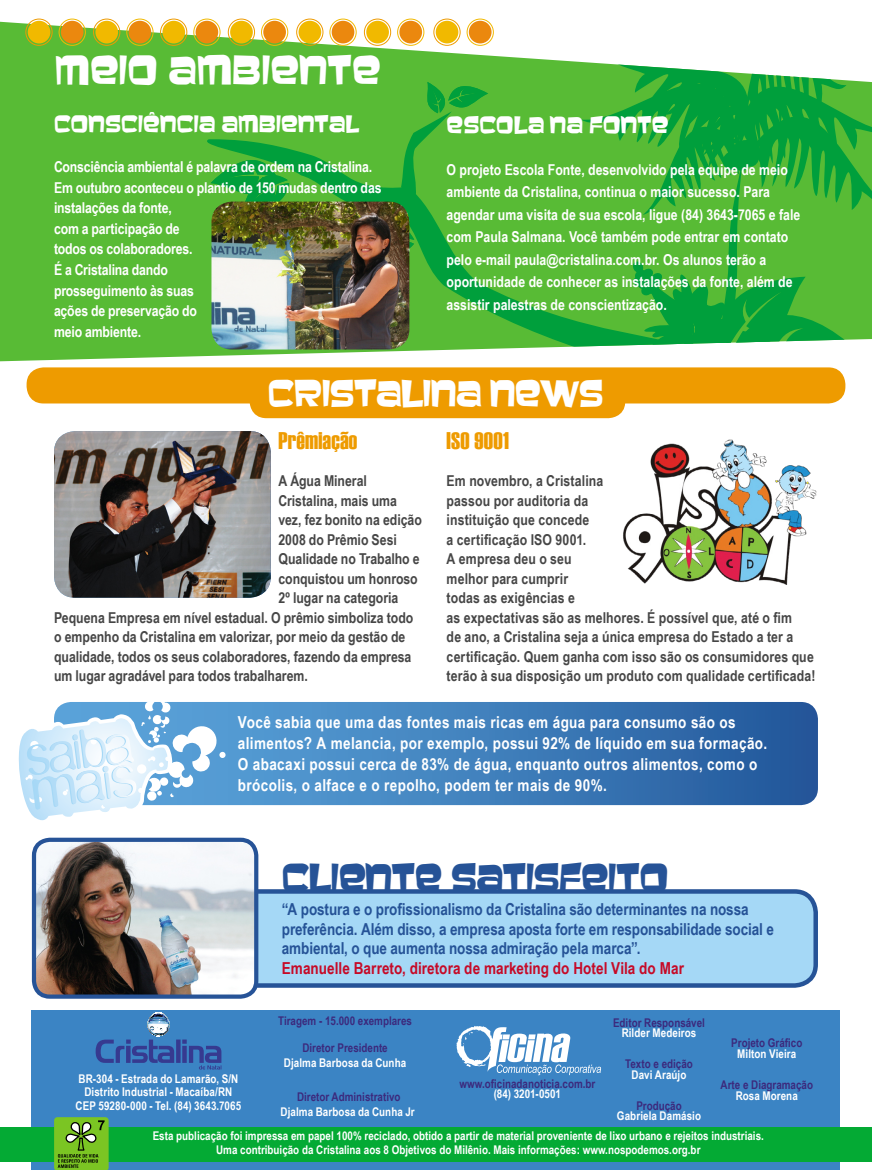
<style>
.page{position:relative;width:872px;height:1170px;background:#fff}
.page>*{position:absolute;margin:0;border:0;box-sizing:border-box;transform-origin:0 0}
.t1{font:36px "Baveuse";letter-spacing:-.01em;color:#fff}
.t2{font:34.5px "Baveuse";letter-spacing:-.035em;color:#265397}
.t3{font:33px "Baveuse";letter-spacing:-.03em;color:#fff}
.t4{font:24px "Haettenschweiler";letter-spacing:.01em;color:#ee9b00}
.t5{font:21px "Baveuse";letter-spacing:-.005em;color:#fff}
.t6{font:700 16.5px/21px "Arial Narrow";letter-spacing:.025em;color:#fff}
.t7{font:700 16.5px/19.8px "Arial Narrow";letter-spacing:-.005em;color:#265397}
.t8{font:700 16.5px "Arial Narrow";letter-spacing:.005em;color:#c60a27}
.t9{font:700 15px/19.5px "Arial Narrow";letter-spacing:.005em;color:#464646}
.t10{font:700 15px/20.5px "Arial Narrow";color:#fff}
.t11{font:700 12px/13.5px "Arial Narrow";color:#fff;text-align:center}
.t12{font:700 12px "Arial Narrow";color:#3b2a7d}
.s1{color:#3b84c4}
</style>
<div class="page">
<div style="left:27px;top:367px;width:818px;height:36px;background:#ee9b00;border-radius:17px"></div>
<div style="left:249px;top:380px;width:376px;height:38px;background:#ee9b00;border-radius:17px"></div>
<svg style="left:0;top:22px;width:581px;height:339px;background:#64bf42"></svg>
<svg style="left:194px;top:139px;width:387px;height:222px;background:#55bb46"></svg>
<svg style="left:409px;top:214px;width:5px;height:57px"></svg>
<svg style="left:211px;top:151px;width:78px;height:50px;background:#22a939"></svg>
<svg style="left:401px;top:82px;width:87px;height:120px;background:#47b536"></svg>
<svg style="left:581px;top:62px;width:291px;height:285px;background:#42b441"></svg>
<svg style="left:218px;top:702px;width:600px;height:103px;background:#3d7bb8"></svg>
<div style="left:32px;top:1010px;width:808px;height:159px;background:#3b84c4"></div>
<svg style="left:456px;top:1026px;width:145px;height:49px"></svg>
<div style="left:56px;top:891px;width:759px;height:94px;background:#a5d8f6;border-radius:21px"></div>
<div style="left:54px;top:889px;width:764px;height:98px;border:4px solid #265397;border-radius:21px"></div>
<img style="left:35px;top:842px;width:221px;height:154px">
<div style="left:32px;top:837px;width:226px;height:161px;border:4px solid #265397;border-radius:16px"></div>
<svg style="left:96px;top:1012px;width:125px;height:57px"></svg>
<div style="left:219px;top:751px;width:6px;height:7px;background:#fff;border-radius:3px"></div>
<svg style="left:18px;top:702px;width:200px;height:119px"></svg>
<div style="left:28px;top:21px;width:22px;height:22px;background:#f1b900;border-radius:50%"></div>
<div style="left:26px;top:19px;width:26px;height:27px;border:1px solid #ee9b00;border-radius:50%"></div>
<div style="left:59px;top:19px;width:27px;height:27px;border:1px solid #f1b900;border-radius:50%"></div>
<div style="left:61px;top:21px;width:23px;height:22px;background:#eb880e;border-radius:50%"></div>
<div style="left:95px;top:21px;width:23px;height:22px;background:#f1b900;border-radius:50%"></div>
<div style="left:93px;top:19px;width:27px;height:27px;border:1px solid #ee9b00;border-radius:50%"></div>
<div style="left:126px;top:19px;width:27px;height:27px;border:1px solid #f1b900;border-radius:50%"></div>
<div style="left:129px;top:21px;width:22px;height:22px;background:#eb880e;border-radius:50%"></div>
<div style="left:162px;top:21px;width:23px;height:22px;background:#f1b900;border-radius:50%"></div>
<div style="left:160px;top:19px;width:27px;height:27px;border:1px solid #ee9b00;border-radius:50%"></div>
<div style="left:193px;top:19px;width:27px;height:27px;border:1px solid #f1b900;border-radius:50%"></div>
<div style="left:195px;top:21px;width:23px;height:22px;background:#eb880e;border-radius:50%"></div>
<div style="left:230px;top:21px;width:23px;height:22px;background:#f1b900;border-radius:50%"></div>
<div style="left:228px;top:19px;width:27px;height:27px;border:1px solid #ee9b00;border-radius:50%"></div>
<div style="left:261px;top:19px;width:27px;height:27px;border:1px solid #f1b900;border-radius:50%"></div>
<div style="left:263px;top:21px;width:23px;height:22px;background:#eb880e;border-radius:50%"></div>
<div style="left:298px;top:21px;width:23px;height:22px;background:#f1b900;border-radius:50%"></div>
<div style="left:296px;top:19px;width:27px;height:27px;border:1px solid #ee9b00;border-radius:50%"></div>
<div style="left:329px;top:19px;width:27px;height:27px;border:1px solid #f1b900;border-radius:50%"></div>
<div style="left:332px;top:21px;width:22px;height:22px;background:#eb880e;border-radius:50%"></div>
<div style="left:366px;top:21px;width:23px;height:22px;background:#f1b900;border-radius:50%"></div>
<div style="left:364px;top:19px;width:27px;height:27px;border:1px solid #ee9b00;border-radius:50%"></div>
<div style="left:397px;top:19px;width:27px;height:27px;border:1px solid #f1b900;border-radius:50%"></div>
<div style="left:399px;top:21px;width:23px;height:22px;background:#eb880e;border-radius:50%"></div>
<div style="left:436px;top:21px;width:22px;height:22px;background:#f1b900;border-radius:50%"></div>
<div style="left:433px;top:19px;width:27px;height:27px;border:1px solid #ee9b00;border-radius:50%"></div>
<div style="left:467px;top:19px;width:27px;height:27px;border:1px solid #f1b900;border-radius:50%"></div>
<div style="left:469px;top:21px;width:22px;height:22px;background:#eb880e;border-radius:50%"></div>
<div style="left:0;top:1126px;width:872px;height:35px;background:#04aa34"></div>
<div style="left:54px;top:1117px;width:54px;height:52px;background:#7bc523;border-radius:3px"></div>
<svg style="left:58px;top:1120px;width:47px;height:47px"></svg>
<img style="left:211px;top:201px;width:198px;height:148px">
<img style="left:623px;top:439px;width:194px;height:145px">
<img style="left:54px;top:431px;width:217px;height:166px">
<h1 class="t1" style="left:55px;top:49px;width:328px">MEIO AMBIENTE</h1>
<h3 class="t5" style="left:54px;top:112px;width:307px">CONSCIÊNCIA AMBIENTAL</h3>
<p class="t10" style="left:54px;top:156px;width:329px">Consciência ambiental é palavra de ordem na Cristalina.<br>Em outubro aconteceu o plantio de 150 mudas dentro das instalações da fonte,<br>com a participação de<br>todos os colaboradores.<br>É a Cristalina dando<br>prosseguimento às suas<br>ações de preservação do<br>meio ambiente.</p>
<h3 class="t5" style="left:446px;top:112px;width:224px">ESCOLA NA FONTE</h3>
<p class="t10" style="left:446px;top:157px;width:355px;line-height:22.5px">O projeto Escola Fonte, desenvolvido pela equipe de meio ambiente da Cristalina, continua o maior sucesso. Para agendar uma visita de sua escola, ligue (84) 3643-7065 e fale com Paula Salmana. Você também pode entrar em contato pelo e-mail paula@cristalina.com.br. Os alunos terão a oportunidade de conhecer as instalações da fonte, além de assistir palestras de conscientização.</p>
<h3 class="t3" style="left:268px;top:373px;width:337px">CRISTALINA NEWS</h3>
<h3 class="t4" style="left:278px;top:424px;width:80px">Prêmiação</h3>
<p class="t9" style="left:278px;top:470px;width:90px">A Água Mineral</p>
<p class="t9" style="left:278px;top:490px;width:120px">Cristalina, mais uma</p>
<p class="t9" style="left:278px;top:509px;width:145px">vez, fez bonito na edição</p>
<p class="t9" style="left:278px;top:529px;width:120px">2008 do Prêmio Sesi</p>
<p class="t9" style="left:278px;top:548px;width:143px">Qualidade no Trabalho e</p>
<p class="t9" style="left:278px;top:568px;width:141px">conquistou um honroso</p>
<p class="t9" style="left:278px;top:587px;width:122px">2º lugar na categoria</p>
<p class="t9" style="left:54px;top:607px;width:361px">Pequena Empresa em nível estadual. O prêmio simboliza todo</p>
<p class="t9" style="left:54px;top:626px;width:353px">o empenho da Cristalina em valorizar, por meio da gestão de</p>
<p class="t9" style="left:54px;top:646px;width:359px">qualidade, todos os seus colaboradores, fazendo da empresa</p>
<p class="t9" style="left:54px;top:665px;width:255px">um lugar agradável para todos trabalharem.</p>
<p class="t6" style="left:238px;top:710px;width:531px">Você sabia que uma das fontes mais ricas em água para consumo são os alimentos? A melancia, por exemplo, possui 92% de líquido em sua formação.<br>O abacaxi possui cerca de 83% de água, enquanto outros alimentos, como o brócolis, o alface e o repolho, podem ter mais de 90%.</p>
<h3 class="t4" style="left:446px;top:424px;width:64px">ISO 9001</h3>
<p class="t9" style="left:446px;top:470px;width:370px">Em novembro, a Cristalina<br>passou por auditoria da<br>instituição que concede<br>a certificação ISO 9001.<br>A empresa deu o seu<br>melhor para cumprir<br>todas as exigências e<br>as expectativas são as melhores. É possível que, até o fim<br>de ano, a Cristalina seja a única empresa do Estado a ter a certificação. Quem ganha com isso são os consumidores que terão à sua disposição um produto com qualidade certificada!</p>
<h2 class="t2" style="left:282px;top:857px;width:389px">CLIENTE SATISFEITO</h2>
<p class="t7" style="left:282px;top:898px;width:493px">“A postura e o profissionalismo da Cristalina são determinantes na nossa preferência. Além disso, a empresa aposta forte em responsabilidade social e ambiental, o que aumenta nossa admiração pela marca”.</p>
<p class="t8" style="left:282px;top:955px;width:403px">Emanuelle Barreto, diretora de marketing do Hotel Vila do Mar</p>
<p class="t12" style="left:278px;top:1011px;width:135px">Tiragem - 15.000 exemplares</p>
<p class="t12" style="left:302px;top:1038px;width:87px">Diretor Presidente</p>
<p class="t11" style="left:284px;top:1055px;width:124px">Djalma Barbosa da Cunha</p>
<p class="t12" style="left:613px;top:1013px;width:93px">Editor Responsável</p>
<p class="t11" style="left:621px;top:1025px;width:76px">Rilder Medeiros</p>
<p class="t12" style="left:625px;top:1054px;width:69px">Texto e edição</p>
<p class="t11" style="left:631px;top:1067px;width:56px">Davi Araújo</p>
<p class="t12" style="left:636px;top:1096px;width:47px">Produção</p>
<p class="t11" style="left:617px;top:1108px;width:86px">Gabriela Damásio</p>
<p class="t12" style="left:731px;top:1033px;width:73px">Projeto Gráfico</p>
<p class="t11" style="left:737px;top:1045px;width:61px">Milton Vieira</p>
<p class="t12" style="left:720px;top:1076px;width:94px">Arte e Diagramação</p>
<p class="t11" style="left:736px;top:1088px;width:63px">Rosa Morena</p>
<p class="t11" style="left:76px;top:1070px;width:167px">BR-304 - Estrada do Lamarão, S/N<br>Distrito Industrial - Macaíba/RN<br>CEP 59280-000 - Tel. (84) 3643.7065</p>
<p class="t12" style="left:459px;top:1074px;width:137px">www.oficinadanoticia.com.br</p>
<p class="t12" style="left:297px;top:1087px;width:105px">Diretor Administrativo</p>
<p class="t11" style="left:494px;top:1086px;width:69px">(84) 3201-0501</p>
<p class="t11" style="left:153px;top:1098px;width:612px;line-height:24.5px;text-align:left;text-indent:128px">Djalma Barbosa da Cunha Jr<span class="s1">.<br></span>Esta publicação foi impressa em papel 100% reciclado, obtido a partir de material proveniente de lixo urbano e rejeitos industriais.</p>
<p class="t11" style="left:216px;top:1142px;width:486px">Uma contribuição da Cristalina aos 8 Objetivos do Milênio. Mais informações: www.nospodemos.org.br</p>
</div>
